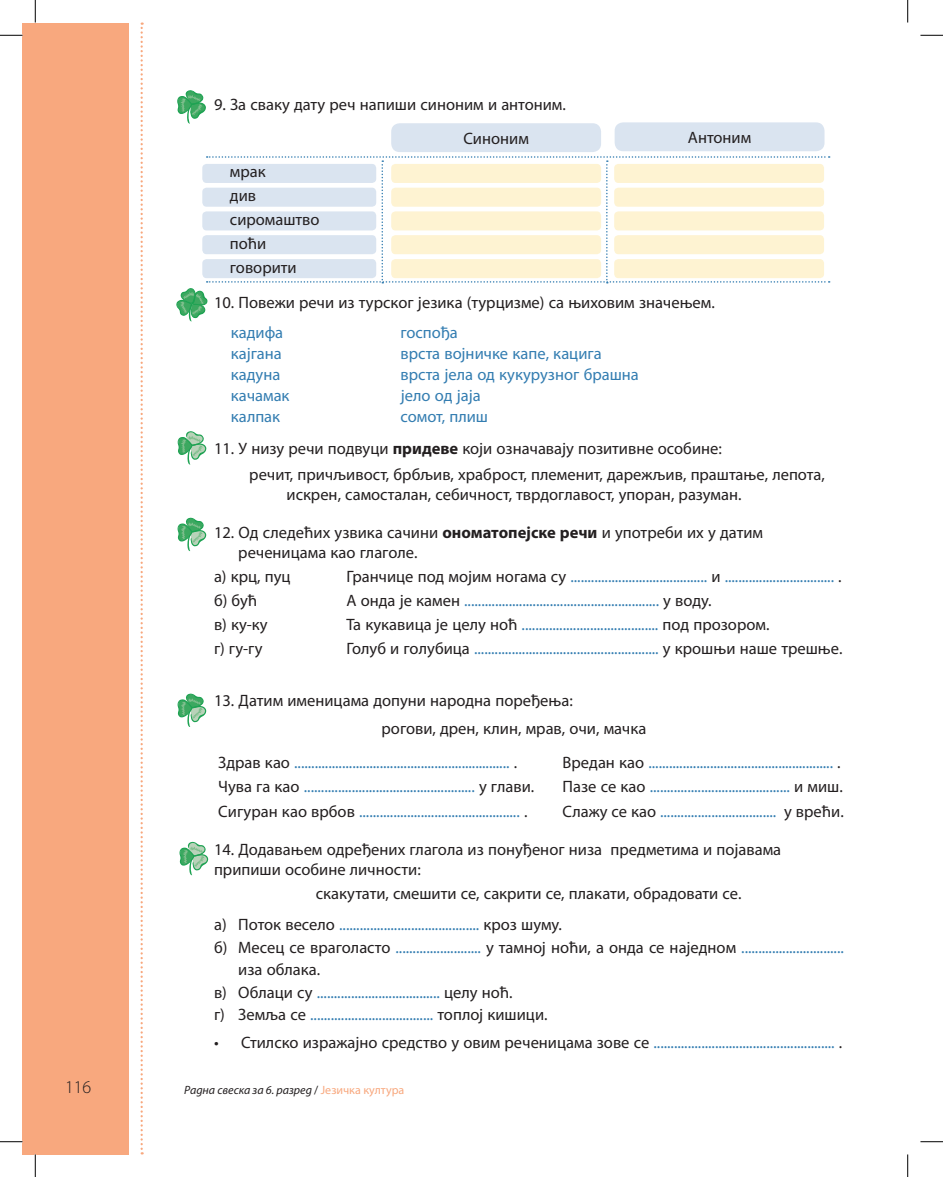
<style>
.page{position:relative;width:943px;height:1177px;background:#fff}
.page>*{position:absolute;margin:0;border:0;box-sizing:border-box;transform-origin:0 0}
.t1{font:300 18px "Myriad Pro";color:#231f20}
.t2{font:16.5px "Myriad Pro";color:#337db1}
.t3{font:16.5px/24px "Myriad Pro";color:#231f20}
.t4{font:italic 12px "Myriad Pro";color:#231f20}
.s1{font-weight:700}
.s2{color:#231f20}
.s3{color:#337db1}
.s4{font-style:normal}
.s5{font-style:normal;color:#f8a87e}
</style>
<div class="page">
<svg style="left:140px;top:22px;width:3px;height:1132px"></svg>
<div style="left:22px;top:23px;width:107px;height:1131px;background:#f8a87e"></div>
<div style="left:391px;top:123px;width:210px;height:29px;background:#dae4f0;border-radius:9px"></div>
<div style="left:614px;top:122px;width:210px;height:29px;background:#dae4f0;border-radius:9px"></div>
<svg style="left:177px;top:90px;width:29px;height:34px"></svg>
<svg style="left:176px;top:156px;width:653px;height:165px"></svg>
<svg style="left:177px;top:431px;width:30px;height:33px"></svg>
<svg style="left:177px;top:517px;width:30px;height:34px"></svg>
<svg style="left:177px;top:693px;width:30px;height:33px"></svg>
<svg style="left:179px;top:841px;width:30px;height:34px"></svg>
<svg style="left:0;top:35px;width:22px;height:1px"></svg>
<svg style="left:920px;top:35px;width:22px;height:1px"></svg>
<svg style="left:0;top:1141px;width:22px;height:1px"></svg>
<svg style="left:920px;top:1141px;width:22px;height:1px"></svg>
<svg style="left:35px;top:0;width:1px;height:23px"></svg>
<svg style="left:35px;top:1154px;width:1px;height:22px"></svg>
<svg style="left:907px;top:0;width:1px;height:23px"></svg>
<svg style="left:907px;top:1154px;width:1px;height:22px"></svg>
<p class="t3" style="left:214px;top:92px;width:353px">9. За сваку дату реч напиши синоним и антоним.</p>
<p class="t3" style="left:230px;top:159px;width:91px">мрак<br>див сиромаштво поћи говорити</p>
<p class="t3" style="left:463px;top:126px;width:67px">Синоним</p>
<p class="t3" style="left:687px;top:125px;width:65px">Антоним</p>
<p class="t3" style="left:214px;top:290px;width:502px">10. Повежи речи из турског језика (турцизме) са њиховим значењем.</p>
<p class="t2" style="left:231px;top:322px;width:54px">кадифа</p>
<p class="t2" style="left:400px;top:322px;width:59px">госпођа</p>
<p class="t2" style="left:231px;top:343px;width:52px">кајгана</p>
<p class="t2" style="left:400px;top:343px;width:203px">врста војничке капе, кацига</p>
<p class="t2" style="left:231px;top:364px;width:51px">кадуна</p>
<p class="t2" style="left:400px;top:364px;width:240px">врста јела од кукурузног брашна</p>
<p class="t2" style="left:231px;top:385px;width:60px">качамак</p>
<p class="t2" style="left:401px;top:385px;width:81px">јело од јаја</p>
<p class="t2" style="left:231px;top:406px;width:51px">калпак</p>
<p class="t2" style="left:400px;top:406px;width:89px">сомот, плиш</p>
<p class="t3" style="left:249px;top:434px;width:577px;line-height:26.7px;text-indent:-35px">11. У низу речи подвуци <span class="s1">придеве</span> који означавају позитивне особине:<br>речит, причљивост, брбљив, храброст, племенит, дарежљив, праштање, лепота,</p>
<p class="t3" style="left:286px;top:482px;width:456px">искрен, самосталан, себичност, тврдоглавост, упоран, разуман.</p>
<p class="t3" style="left:238px;top:522px;width:526px;line-height:19.8px;text-indent:-24px">12. Од следећих узвика сачини <span class="s1">ономатопејске речи</span> и употреби их у датим реченицама као глаголе.</p>
<p class="t3" style="left:214px;top:563px;width:78px">а) крц, пуц</p>
<p class="t2" style="left:346px;top:565px;width:496px"><span class="s2">Гранчице под мојим ногама су</span> ........................................ <span class="s2">и</span> ................................ <span class="s2">.</span></p>
<p class="t3" style="left:214px;top:587px;width:45px">б) бућ</p>
<p class="t2" style="left:346px;top:589px;width:366px"><span class="s2">А онда је камен</span> ......................................................... <span class="s2">у воду.</span></p>
<p class="t3" style="left:214px;top:611px;width:55px">в) ку-ку</p>
<p class="t2" style="left:346px;top:613px;width:424px"><span class="s2">Та кукавица је целу ноћ</span> ........................................ <span class="s2">под прозором.</span></p>
<p class="t3" style="left:214px;top:635px;width:50px">г) гу-гу</p>
<p class="t2" style="left:346px;top:637px;width:497px"><span class="s2">Голуб и голубица</span> ...................................................... <span class="s2">у крошњи наше трешње.</span></p>
<p class="t3" style="left:381px;top:685px;width:266px;line-height:28.3px;text-indent:-167px">13. Датим именицама допуни народна поређења:<br>рогови, дрен, клин, мрав, очи, мачка</p>
<p class="t2" style="left:218px;top:751px;width:300px"><span class="s2">Здрав као</span> ............................................................... <span class="s2">.</span></p>
<p class="t2" style="left:562px;top:751px;width:279px"><span class="s2">Вредан као</span> ...................................................... <span class="s2">.</span></p>
<p class="t2" style="left:218px;top:776px;width:317px"><span class="s2">Чува га као</span> .................................................. <span class="s2">у глави.</span></p>
<p class="t2" style="left:562px;top:776px;width:281px"><span class="s2">Пазе се као</span> ......................................... <span class="s2">и миш.</span></p>
<p class="t2" style="left:218px;top:801px;width:310px"><span class="s2">Сигуран као врбов</span> ............................................... <span class="s2">.</span></p>
<p class="t2" style="left:562px;top:801px;width:283px"><span class="s2">Слажу се као</span> .................................. <span class="s2">у врећи.</span></p>
<p class="t3" style="left:214px;top:839px;width:568px;line-height:19.8px">14. Додавањем одређених глагола из понуђеног низа предметима и појавама припиши особине личности:</p>
<p class="t3" style="left:214px;top:877px;width:529px;line-height:31.5px;text-indent:102px">скакутати, смешити се, сакрити се, плакати, обрадовати се. а) Поток весело <span class="s3">.........................................</span> кроз шуму.</p>
<p class="t2" style="left:214px;top:936px;width:631px"><span class="s2">б) Месец се враголасто</span> ......................... <span class="s2">у тамној ноћи, а онда се наједном</span> ..............................</p>
<p class="t3" style="left:238px;top:957px;width:83px">иза облака.</p>
<p class="t2" style="left:214px;top:981px;width:300px"><span class="s2">в) Облаци су</span> .................................... <span class="s2">целу ноћ.</span></p>
<p class="t2" style="left:214px;top:1004px;width:335px"><span class="s2">г) Земља се</span> .................................... <span class="s2">топлој кишици.</span></p>
<p class="t2" style="left:214px;top:1032px;width:629px"><span class="s2">• Стилско изражајно средство у овим реченицама зове се</span> ..................................................... <span class="s2">.</span></p>
<p class="t1" style="left:65px;top:1076px;width:28px">116</p>
<p class="t4" style="left:184px;top:1081px;width:221px">Радна свеска за 6. разред <span class="s4">/</span> <span class="s5">Језичка култура</span></p>
</div>
